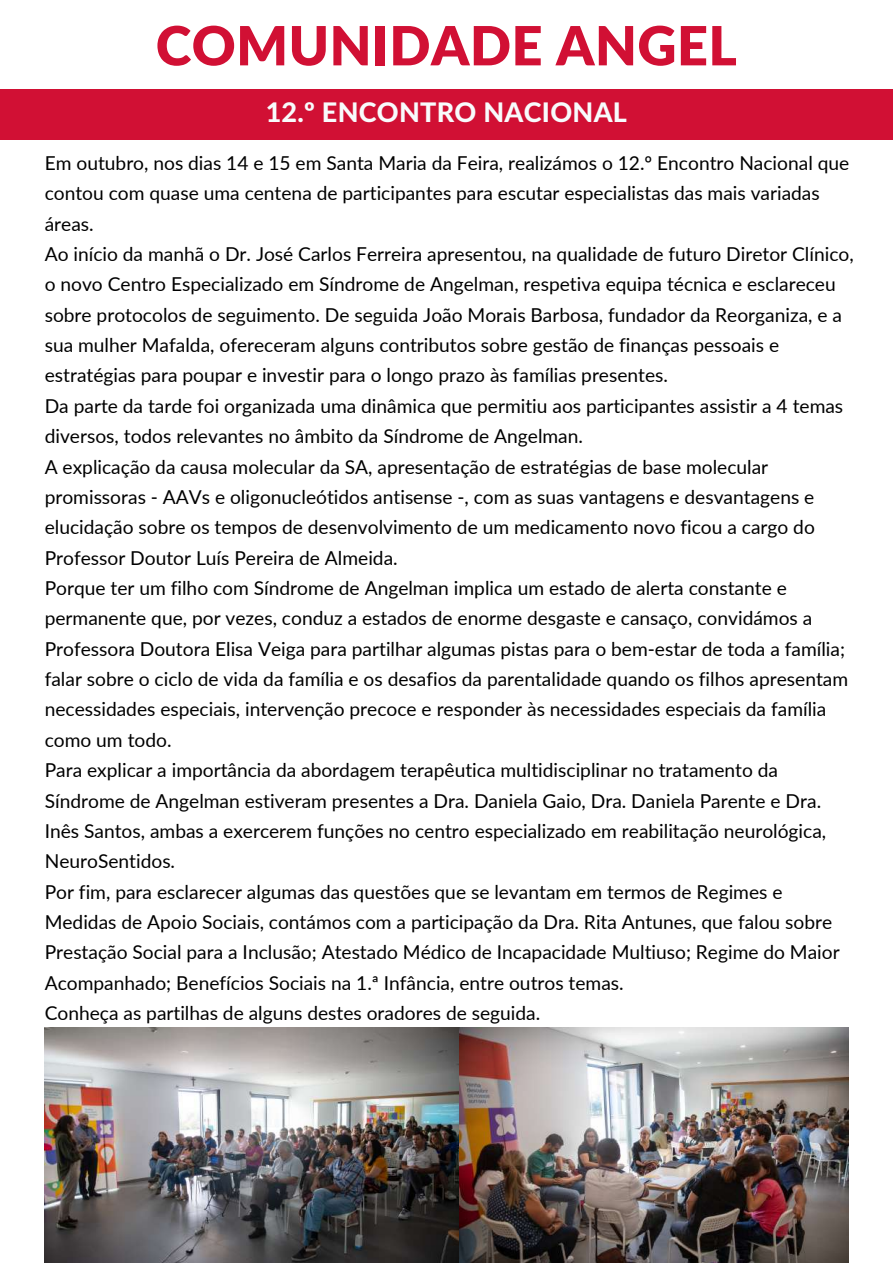
<style>
.page{position:relative;width:893px;height:1264px;background:#fff}
.page>*{position:absolute;margin:0;border:0;box-sizing:border-box;transform-origin:0 0}
.t1{font:900 54px "Lato Latin";letter-spacing:.01em;color:#d11034}
.t2{font:800 27px "Lato Latin";letter-spacing:.01em;color:#f8fbfc}
.t3{font:19.2px/30.3px "Lato";color:#000}
</style>
<div class="page">
<div style="left:0;top:89px;width:892px;height:25px;background:#d11034"></div>
<div style="left:0;top:114px;width:892px;height:26px;background:#d11034"></div>
<img style="left:45px;top:1027px;width:803px;height:235px">
<h1 class="t1" style="left:156px;top:22px;width:582px">COMUNIDADE ANGEL</h1>
<h2 class="t2" style="left:266px;top:100px;width:363px">12.º ENCONTRO NACIONAL</h2>
<p class="t3" style="left:45px;top:147px;width:810px">Em outubro, nos dias 14 e 15 em Santa Maria da Feira, realizámos o 12.º Encontro Nacional que contou com quase uma centena de participantes para escutar especialistas das mais variadas áreas.<br>Ao início da manhã o Dr. José Carlos Ferreira apresentou, na qualidade de futuro Diretor Clínico, o novo Centro Especializado em Síndrome de Angelman, respetiva equipa técnica e esclareceu sobre protocolos de seguimento. De seguida João Morais Barbosa, fundador da Reorganiza, e a sua mulher Mafalda, ofereceram alguns contributos sobre gestão de finanças pessoais e estratégias para poupar e investir para o longo prazo às famílias presentes.<br>Da parte da tarde foi organizada uma dinâmica que permitiu aos participantes assistir a 4 temas diversos, todos relevantes no âmbito da Síndrome de Angelman.<br>A explicação da causa molecular da SA, apresentação de estratégias de base molecular promissoras - AAVs e oligonucleótidos antisense -, com as suas vantagens e desvantagens e elucidação sobre os tempos de desenvolvimento de um medicamento novo ficou a cargo do Professor Doutor Luís Pereira de Almeida.<br>Porque ter um filho com Síndrome de Angelman implica um estado de alerta constante e permanente que, por vezes, conduz a estados de enorme desgaste e cansaço, convidámos a Professora Doutora Elisa Veiga para partilhar algumas pistas para o bem-estar de toda a família; falar sobre o ciclo de vida da família e os desafios da parentalidade quando os filhos apresentam necessidades especiais, intervenção precoce e responder às necessidades especiais da família como um todo.<br>Para explicar a importância da abordagem terapêutica multidisciplinar no tratamento da Síndrome de Angelman estiveram presentes a Dra. Daniela Gaio, Dra. Daniela Parente e Dra.<br>Inês Santos, ambas a exercerem funções no centro especializado em reabilitação neurológica, NeuroSentidos.<br>Por fim, para esclarecer algumas das questões que se levantam em termos de Regimes e Medidas de Apoio Sociais, contámos com a participação da Dra. Rita Antunes, que falou sobre Prestação Social para a Inclusão; Atestado Médico de Incapacidade Multiuso; Regime do Maior Acompanhado; Benefícios Sociais na 1.ª Infância, entre outros temas.<br>Conheça as partilhas de alguns destes oradores de seguida.</p>
</div>
